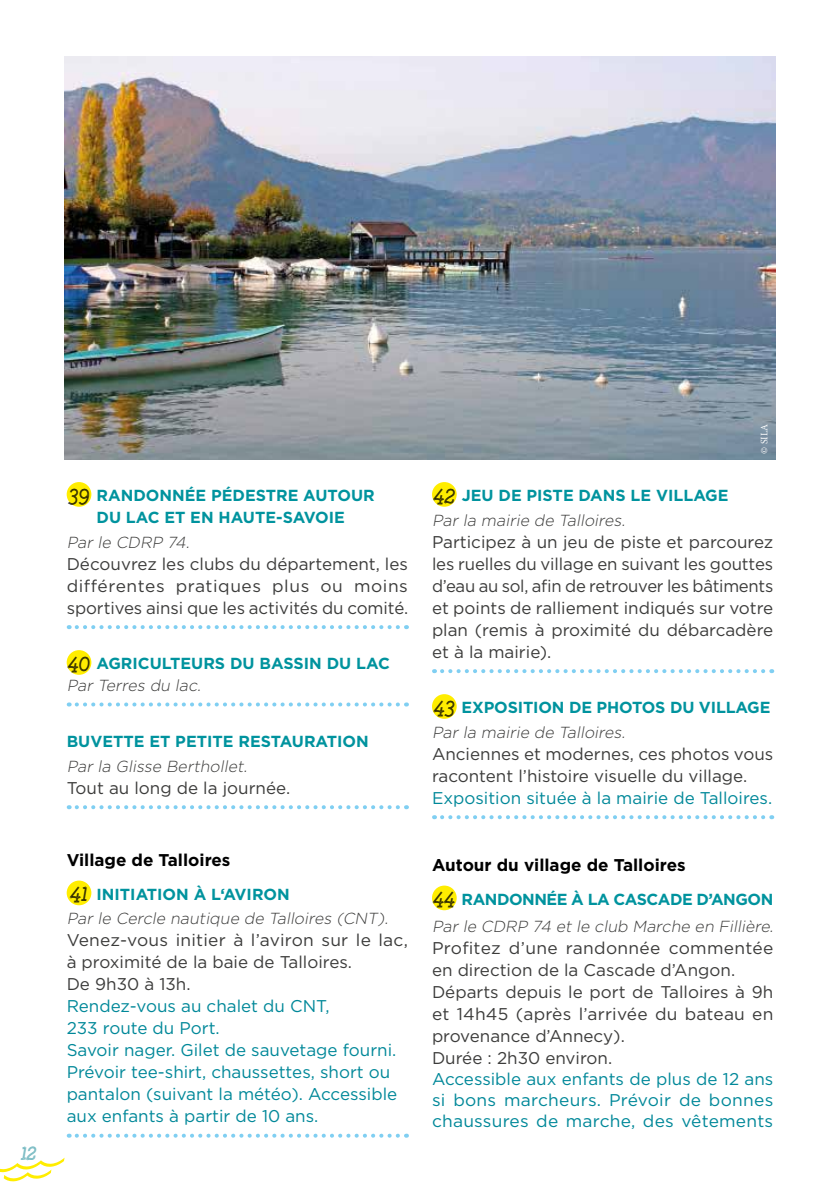
<style>
.page{position:relative;width:840px;height:1191px;background:#fff}
.page>*{position:absolute;margin:0;border:0;box-sizing:border-box;transform-origin:0 0}
.t1{font:17px/22px "Gotham";color:#3c3c3b}
.t2{font:17px/22px "Gotham";color:#089}
.t3{font:700 17px "Gotham";color:#000}
.t4{font:700 16px/22px "Gotham";color:#00939e}
.t5{font:italic 300 16px/24.6px "Gotham";color:#3c3c3b}
.t6{font:10px "Minion Pro";color:#fff}
.s1{font-family:"Gist";font-weight:400;font-size:18px;color:#000}
.s2{font-weight:300;font-style:italic;color:#3c3c3b}
.s3{font-family:"Gist";font-weight:400;font-style:normal;font-size:18px;color:#000}
.s4{font-weight:700;font-style:normal;color:#00939e}
</style>
<div class="page">
<svg style="left:77px;top:625px;width:330px;height:4px"></svg>
<svg style="left:77px;top:702px;width:330px;height:4px"></svg>
<svg style="left:77px;top:805px;width:330px;height:4px"></svg>
<svg style="left:77px;top:1133px;width:330px;height:4px"></svg>
<div style="left:67px;top:482px;width:24px;height:25px;background:#ffed00;border-radius:50%"></div>
<div style="left:67px;top:650px;width:24px;height:25px;background:#ffed00;border-radius:50%"></div>
<div style="left:67px;top:880px;width:24px;height:25px;background:#ffed00;border-radius:50%"></div>
<svg style="left:442px;top:669px;width:329px;height:4px"></svg>
<svg style="left:442px;top:815px;width:329px;height:4px"></svg>
<div style="left:432px;top:482px;width:24px;height:25px;background:#ffed00;border-radius:50%"></div>
<div style="left:432px;top:694px;width:24px;height:25px;background:#ffed00;border-radius:50%"></div>
<div style="left:432px;top:885px;width:24px;height:25px;background:#ffed00;border-radius:50%"></div>
<img style="left:64px;top:57px;width:711px;height:402px">
<svg style="left:0;top:1158px;width:64px;height:23px"></svg>
<p class="t4" style="left:68px;top:484px;width:308px;text-align:center"><span class="s1">39</span> RANDONNÉE PÉDESTRE AUTOUR<br>DU LAC ET EN HAUTE-SAVOIE</p>
<p class="t5" style="left:67px;top:529px;width:128px">Par le CDRP 74.</p>
<p class="t1" style="left:67px;top:552px;width:343px;text-align:justify">Découvrez les clubs du département, les différentes pratiques plus ou moins sportives ainsi que les activités du comité.</p>
<p class="t4" style="left:67px;top:652px;width:324px"><span class="s1">40</span> AGRICULTEURS DU BASSIN DU LAC<br><span class="s2">Par Terres du lac.</span></p>
<p class="t4" style="left:67px;top:730px;width:303px">BUVETTE ET PETITE RESTAURATION</p>
<p class="t5" style="left:67px;top:753px;width:185px">Par la Glisse Berthollet.</p>
<p class="t1" style="left:67px;top:776px;width:225px">Tout au long de la journée.</p>
<p class="t3" style="left:67px;top:849px;width:165px">Village de Talloires</p>
<p class="t5" style="left:67px;top:881px;width:326px"><span class="s3">41</span> <span class="s4">INITIATION À L‘AVIRON<br></span>Par le Cercle nautique de Talloires (CNT).</p>
<p class="t1" style="left:67px;top:929px;width:342px">Venez-vous initier à l’aviron sur le lac, à proximité de la baie de Talloires.<br>De 9h30 à 13h.</p>
<p class="t2" style="left:67px;top:995px;width:332px">Rendez-vous au chalet du CNT,<br>233 route du Port.<br>Savoir nager. Gilet de sauvetage fourni.<br>Prévoir tee-shirt, chaussettes, short ou pantalon (suivant la météo). Accessible aux enfants à partir de 10 ans.</p>
<p class="t6" style="left:757px;top:454px;width:31px;rotate:-90deg">© SILA</p>
<p class="t4" style="left:432px;top:483px;width:298px;line-height:24.6px"><span class="s1">42</span> JEU DE PISTE DANS LE VILLAGE<br><span class="s2">Par la mairie de Talloires.</span></p>
<p class="t1" style="left:432px;top:530px;width:343px;text-align:justify">Participez à un jeu de piste et parcourez les ruelles du village en suivant les gouttes d’eau au sol, afin de retrouver les bâtiments et points de ralliement indiqués sur votre plan (remis à proximité du débarcadère et à la mairie).</p>
<p class="t4" style="left:432px;top:695px;width:340px;line-height:24.6px"><span class="s1">43</span> EXPOSITION DE PHOTOS DU VILLAGE<br><span class="s2">Par la mairie de Talloires.</span></p>
<p class="t1" style="left:432px;top:742px;width:342px">Anciennes et modernes, ces photos vous racontent l’histoire visuelle du village.</p>
<p class="t2" style="left:432px;top:786px;width:341px">Exposition située à la mairie de Talloires.</p>
<p class="t3" style="left:432px;top:854px;width:255px">Autour du village de Talloires</p>
<p class="t5" style="left:432px;top:884px;width:346px;line-height:27.6px"><span class="s3">44</span> <span class="s4">RANDONNÉE À LA CASCADE D’ANGON<br></span>Par le CDRP 74 et le club Marche en Fillière.</p>
<p class="t1" style="left:432px;top:937px;width:343px">Profitez d’une randonnée commentée en direction de la Cascade d’Angon.<br>Départs depuis le port de Talloires à 9h et 14h45 (après l’arrivée du bateau en provenance d’Annecy).<br>Durée : 2h30 environ.</p>
<p class="t2" style="left:432px;top:1068px;width:342px;line-height:21px;text-align:justify">Accessible aux enfants de plus de 12 ans si bons marcheurs. Prévoir de bonnes chaussures de marche, des vêtements</p>
</div>
